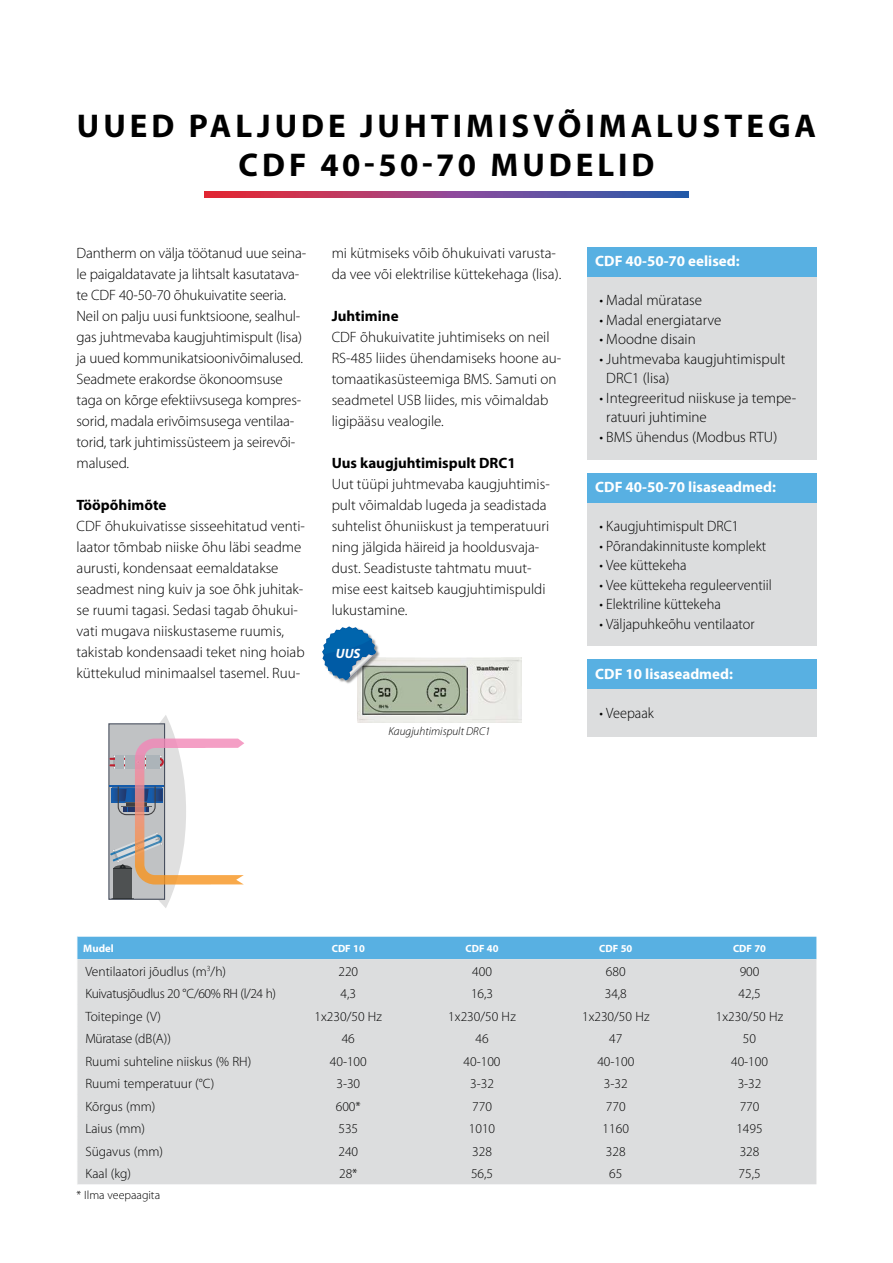
<style>
.page{position:relative;width:893px;height:1263px;background:#fff}
.page>*{position:absolute;margin:0;border:0;box-sizing:border-box;transform-origin:0 0}
.t1{font:700 33px/39px "Myriad Pro";letter-spacing:.12em;color:#000;text-align:center}
.t2{font:300 15px/21px "Myriad Pro";color:#000}
.t3{font:300 15px "Myriad Pro";color:#000;scale:.95 1}
.t4{font:700 15px "Myriad Pro";color:#fff}
.t5{font:700 15px "Myriad Pro";color:#000}
.t6{font:300 13.5px "Myriad Pro";color:#000}
.t7{font:300 13.5px "Myriad Pro";letter-spacing:-.03em;color:#000}
.t8{font:italic 700 13.5px "Myriad Pro";color:#fff}
.t9{font:300 12px "Myriad Pro";color:#000}
.t10{font:italic 300 11.55px "Myriad Pro";color:#000}
.t11{font:700 10.8px "Myriad Pro";color:#fff}
.t12{font:700 10.5px "Myriad Pro";color:#fff}
</style>
<div class="page">
<svg style="left:205px;top:191px;width:483px;height:7px;background:#8d4580"></svg>
<hr style="left:109px;top:785px;width:55px;height:1px;background:#155cab">
<svg style="left:110px;top:715px;width:134px;height:193px"></svg>
<svg style="left:77px;top:937px;width:739px;height:247px;background:#d0d9de"></svg>
<div style="left:587px;top:276px;width:229px;height:184px;background:#dcddde"></div>
<div style="left:587px;top:502px;width:229px;height:144px;background:#dcddde"></div>
<div style="left:587px;top:689px;width:229px;height:48px;background:#dcddde"></div>
<div style="left:587px;top:473px;width:229px;height:29px;background:#58b0e2"></div>
<div style="left:587px;top:659px;width:229px;height:30px;background:#58b0e2"></div>
<div style="left:587px;top:247px;width:229px;height:29px;background:#58b0e2"></div>
<img style="left:357px;top:658px;width:165px;height:64px">
<div style="left:322px;top:627px;width:58px;height:57px;background:#000;opacity:.41"></div>
<svg style="left:322px;top:626px;width:54px;height:54px"></svg>
<p class="t1" style="left:77px;top:106px;width:741px">UUED PALJUDE JUHTIMISVÕIMALUSTEGA<br>CDF 40-50-70 MUDELID</p>
<p class="t2" style="left:77px;top:243px;width:231px">Dantherm on välja töötanud uue seina&shy;le paigaldatavate ja lihtsalt kasutatava&shy;te CDF 40-50-70 õhukuivatite seeria.<br>Neil on palju uusi funktsioone, sealhul&shy;gas juhtmevaba kaugjuhtimispult (lisa) ja uued kommunikatsioonivõimalused.<br>Seadmete erakordse ökonoomsuse taga on kõrge efektiivsusega kompres&shy;sorid, madala erivõimsusega ventilaa&shy;torid, tark juhtimissüsteem ja seirevõi&shy;malused.</p>
<p class="t5" style="left:77px;top:495px;width:91px">Tööpõhimõte</p>
<p class="t2" style="left:77px;top:516px;width:230px">CDF õhukuivatisse sisseehitatud venti&shy;laator tõmbab niiske õhu läbi seadme aurusti, kondensaat eemaldatakse seadmest ning kuiv ja soe õhk juhitak&shy;se ruumi tagasi. Sedasi tagab õhukui&shy;vati mugava niiskustaseme ruumis, takistab kondensaadi teket ning hoiab küttekulud minimaalsel tasemel. Ruu-</p>
<p class="t2" style="left:332px;top:243px;width:231px">mi kütmiseks võib õhukuivati varusta&shy;da vee või elektrilise küttekehaga (lisa).</p>
<p class="t5" style="left:332px;top:306px;width:68px">Juhtimine</p>
<p class="t2" style="left:332px;top:327px;width:231px">CDF õhukuivatite juhtimiseks on neil RS-485 liides ühendamiseks hoone au&shy;tomaatikasüsteemiga BMS. Samuti on seadmetel USB liides, mis võimaldab ligipääsu vealogile.</p>
<p class="t5" style="left:332px;top:453px;width:186px">Uus kaugjuhtimispult DRC1</p>
<p class="t2" style="left:332px;top:474px;width:220px">Uut tüüpi juhtmevaba kaugjuhtimis&shy;pult võimaldab lugeda ja seadistada suhtelist õhuniiskust ja temperatuuri ning jälgida häireid ja hooldusvaja&shy;dust. Seadistuste tahtmatu muut&shy;mise eest kaitseb kaugjuhtimispuldi lukustamine.</p>
<p class="t8" style="left:336px;top:644px;width:26px">UUS</p>
<p class="t10" style="left:388px;top:725px;width:104px">Kaugjuhtimispult DRC1</p>
<p class="t4" style="left:595px;top:252px;width:146px">CDF 40-50-70 eelised:</p>
<p class="t2" style="left:600px;top:290px;width:104px">• Madal müratase</p>
<p class="t2" style="left:600px;top:309px;width:123px">• Madal energiatarve</p>
<p class="t2" style="left:600px;top:329px;width:98px">• Moodne disain</p>
<p class="t2" style="left:600px;top:348px;width:187px">• Juhtmevaba kaugjuhtimispult</p>
<p class="t2" style="left:606px;top:368px;width:65px">DRC1 (lisa)</p>
<p class="t2" style="left:600px;top:387px;width:198px">• Integreeritud niiskuse ja tempe-</p>
<p class="t2" style="left:606px;top:407px;width:102px">ratuuri juhtimine</p>
<p class="t2" style="left:600px;top:426px;width:179px">• BMS ühendus (Modbus RTU)</p>
<p class="t4" style="left:595px;top:478px;width:182px">CDF 40-50-70 lisaseadmed:</p>
<p class="t3" style="left:600px;top:518px;width:148px">• Kaugjuhtimispult DRC1</p>
<p class="t3" style="left:600px;top:537px;width:177px">• Põrandakinnituste komplekt</p>
<p class="t3" style="left:600px;top:557px;width:93px">• Vee küttekeha</p>
<p class="t3" style="left:600px;top:576px;width:183px">• Vee küttekeha reguleerventiil</p>
<p class="t3" style="left:600px;top:596px;width:129px">• Elektriline küttekeha</p>
<p class="t3" style="left:600px;top:615px;width:165px">• Väljapuhkeõhu ventilaator</p>
<p class="t4" style="left:595px;top:664px;width:139px">CDF 10 lisaseadmed:</p>
<p class="t3" style="left:600px;top:705px;width:59px">• Veepaak</p>
<p class="t11" style="left:83px;top:941px;width:32px">Mudel</p>
<p class="t12" style="left:332px;top:941px;width:35px">CDF 10</p>
<p class="t12" style="left:465px;top:941px;width:35px">CDF 40</p>
<p class="t12" style="left:599px;top:941px;width:35px">CDF 50</p>
<p class="t12" style="left:733px;top:941px;width:35px">CDF 70</p>
<p class="t6" style="left:85px;top:963px;width:142px">Ventilaatori jõudlus (m<sup>3</sup>/h)</p>
<p class="t6" style="left:338px;top:963px;width:21px">220</p>
<p class="t6" style="left:472px;top:963px;width:21px">400</p>
<p class="t6" style="left:606px;top:963px;width:21px">680</p>
<p class="t6" style="left:740px;top:963px;width:21px">900</p>
<p class="t7" style="left:85px;top:986px;width:192px">Kuivatusjõudlus 20 °C/60% RH (l/24 h)</p>
<p class="t6" style="left:341px;top:986px;width:17px">4,3</p>
<p class="t6" style="left:471px;top:986px;width:24px">16,3</p>
<p class="t6" style="left:605px;top:986px;width:24px">34,8</p>
<p class="t6" style="left:738px;top:986px;width:24px">42,5</p>
<p class="t6" style="left:85px;top:1009px;width:77px">Toitepinge (V)</p>
<p class="t6" style="left:315px;top:1009px;width:69px">1x230/50 Hz</p>
<p class="t6" style="left:448px;top:1009px;width:69px">1x230/50 Hz</p>
<p class="t6" style="left:582px;top:1009px;width:69px">1x230/50 Hz</p>
<p class="t6" style="left:716px;top:1009px;width:69px">1x230/50 Hz</p>
<p class="t7" style="left:85px;top:1031px;width:87px">Müratase (dB(A))</p>
<p class="t6" style="left:342px;top:1031px;width:15px">46</p>
<p class="t6" style="left:475px;top:1031px;width:15px">46</p>
<p class="t6" style="left:609px;top:1031px;width:15px">47</p>
<p class="t6" style="left:743px;top:1031px;width:15px">50</p>
<p class="t6" style="left:85px;top:1054px;width:167px">Ruumi suhteline niiskus (% RH)</p>
<p class="t6" style="left:330px;top:1054px;width:38px">40-100</p>
<p class="t6" style="left:464px;top:1054px;width:38px">40-100</p>
<p class="t6" style="left:597px;top:1054px;width:38px">40-100</p>
<p class="t6" style="left:731px;top:1054px;width:38px">40-100</p>
<p class="t6" style="left:85px;top:1076px;width:130px">Ruumi temperatuur (°C)</p>
<p class="t6" style="left:336px;top:1076px;width:25px">3-30</p>
<p class="t6" style="left:470px;top:1076px;width:25px">3-32</p>
<p class="t6" style="left:604px;top:1076px;width:25px">3-32</p>
<p class="t6" style="left:738px;top:1076px;width:25px">3-32</p>
<p class="t6" style="left:85px;top:1099px;width:71px">Kõrgus (mm)</p>
<p class="t6" style="left:336px;top:1099px;width:27px">600*</p>
<p class="t6" style="left:472px;top:1099px;width:21px">770</p>
<p class="t6" style="left:606px;top:1099px;width:21px">770</p>
<p class="t6" style="left:740px;top:1099px;width:21px">770</p>
<p class="t6" style="left:85px;top:1121px;width:61px">Laius (mm)</p>
<p class="t6" style="left:338px;top:1121px;width:21px">535</p>
<p class="t6" style="left:469px;top:1121px;width:28px">1010</p>
<p class="t6" style="left:603px;top:1121px;width:28px">1160</p>
<p class="t6" style="left:736px;top:1121px;width:28px">1495</p>
<p class="t6" style="left:85px;top:1144px;width:79px">Sügavus (mm)</p>
<p class="t6" style="left:338px;top:1144px;width:21px">240</p>
<p class="t6" style="left:472px;top:1144px;width:21px">328</p>
<p class="t6" style="left:606px;top:1144px;width:21px">328</p>
<p class="t6" style="left:740px;top:1144px;width:21px">328</p>
<p class="t6" style="left:85px;top:1166px;width:47px">Kaal (kg)</p>
<p class="t6" style="left:339px;top:1166px;width:20px">28*</p>
<p class="t6" style="left:471px;top:1166px;width:24px">56,5</p>
<p class="t6" style="left:609px;top:1166px;width:15px">65</p>
<p class="t6" style="left:738px;top:1166px;width:24px">75,5</p>
<p class="t9" style="left:77px;top:1188px;width:85px">* Ilma veepaagita</p>
</div>
